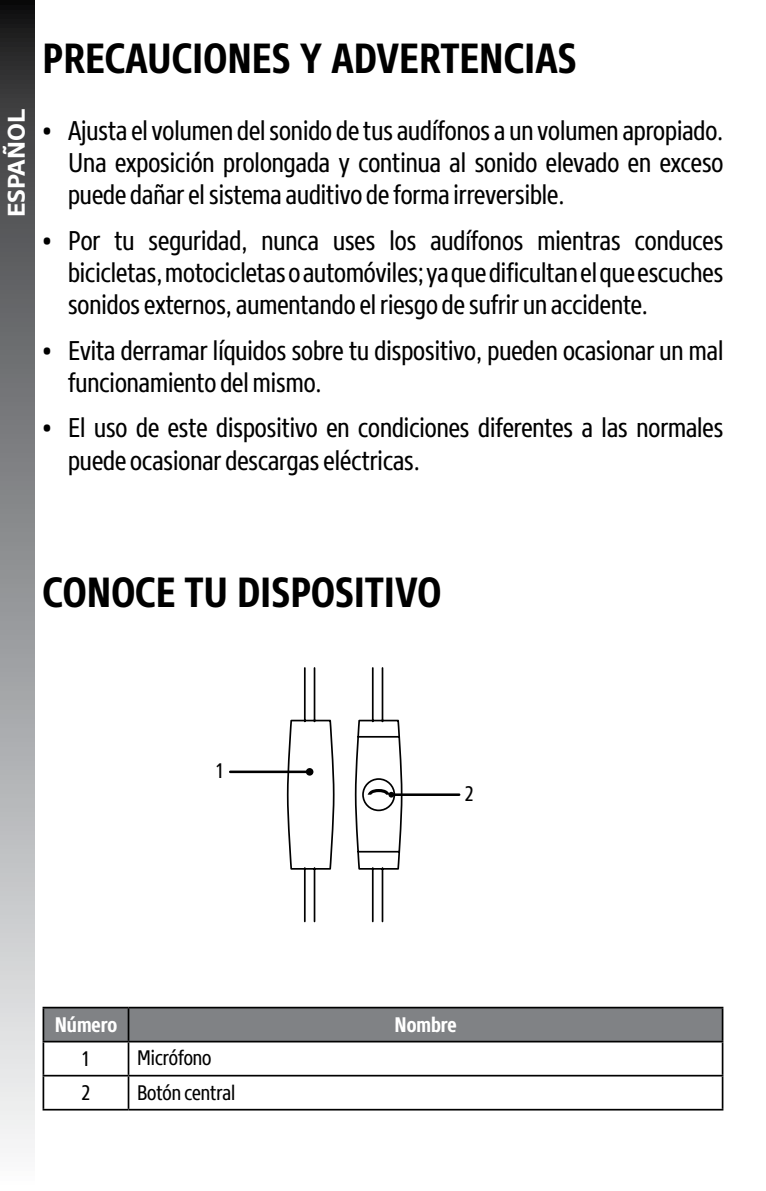
<style>
.page{position:relative;width:766px;height:1191px;background:#fff}
.page>*{position:absolute;margin:0;border:0;box-sizing:border-box;transform-origin:0 0}
.t1{font:700 42px "Core Sans N67 Cn";color:#000}
.t2{font:27px/32.4px "Core Sans N47 Cn";color:#000;text-align:justify}
.t3{font:700 24px "Core Sans N65";color:#fff}
.t4{font:21px "Core Sans N47 Cn";color:#000}
.t5{font:700 21px "Core Sans N67 Cn";color:#fff}
</style>
<div class="page">
<svg style="left:0;top:0;width:35px;height:1148px;background:#8f9092"></svg>
<hr style="left:230px;top:770px;width:79px;height:3px;background:#000">
<hr style="left:391px;top:793px;width:68px;height:3px;background:#000">
<svg style="left:286px;top:667px;width:117px;height:255px"></svg>
<div style="left:44px;top:1008px;width:677px;height:32px;background:#808285"></div>
<hr style="left:43px;top:1006px;width:85px;height:2px;background:#000">
<hr style="left:43px;top:1008px;width:1px;height:32px;background:#000">
<hr style="left:128px;top:1006px;width:595px;height:2px;background:#000">
<hr style="left:128px;top:1008px;width:1px;height:32px;background:#000">
<hr style="left:721px;top:1008px;width:2px;height:32px;background:#000">
<hr style="left:43px;top:1040px;width:85px;height:2px;background:#000">
<hr style="left:43px;top:1042px;width:1px;height:32px;background:#000">
<hr style="left:128px;top:1040px;width:595px;height:2px;background:#000">
<hr style="left:128px;top:1042px;width:1px;height:32px;background:#000">
<hr style="left:721px;top:1042px;width:2px;height:32px;background:#000">
<hr style="left:43px;top:1074px;width:85px;height:2px;background:#000">
<hr style="left:43px;top:1076px;width:1px;height:32px;background:#000">
<hr style="left:128px;top:1074px;width:595px;height:2px;background:#000">
<hr style="left:128px;top:1076px;width:1px;height:32px;background:#000">
<hr style="left:721px;top:1076px;width:2px;height:32px;background:#000">
<hr style="left:43px;top:1108px;width:85px;height:2px;background:#000">
<hr style="left:128px;top:1108px;width:595px;height:2px;background:#000">
<p class="t3" style="left:1px;top:217px;width:110px;rotate:-90deg">ESPAÑOL</p>
<h1 class="t1" style="left:43px;top:31px;width:535px">PRECAUCIONES Y ADVERTENCIAS</h1>
<p class="t2" style="left:68px;top:114px;width:656px;text-indent:-26px">• Ajusta el volumen del sonido de tus audífonos a un volumen apropiado.<br>Una exposición prolongada y continua al sonido elevado en exceso puede dañar el sistema auditivo de forma irreversible.</p>
<p class="t2" style="left:68px;top:224px;width:656px;text-indent:-26px">• Por tu seguridad, nunca uses los audífonos mientras conduces bicicletas, motocicletas o automóviles; ya que dificultan el que escuches sonidos externos, aumentando el riesgo de sufrir un accidente.</p>
<p class="t2" style="left:68px;top:334px;width:656px;text-indent:-26px">• Evita derramar líquidos sobre tu dispositivo, pueden ocasionar un mal funcionamiento del mismo.</p>
<p class="t2" style="left:68px;top:411px;width:656px;text-indent:-26px">• El uso de este dispositivo en condiciones diferentes a las normales puede ocasionar descargas eléctricas.</p>
<h1 class="t1" style="left:43px;top:565px;width:400px">CONOCE TU DISPOSITIVO</h1>
<p class="t4" style="left:215px;top:756px;width:11px">1</p>
<p class="t4" style="left:464px;top:779px;width:11px">2</p>
<p class="t5" style="left:55px;top:1011px;width:64px">Número</p>
<p class="t5" style="left:394px;top:1011px;width:64px">Nombre</p>
<p class="t4" style="left:81px;top:1046px;width:11px">1</p>
<p class="t4" style="left:137px;top:1045px;width:76px">Micrófono</p>
<p class="t4" style="left:81px;top:1080px;width:11px">2</p>
<p class="t4" style="left:137px;top:1079px;width:100px">Botón central</p>
</div>
